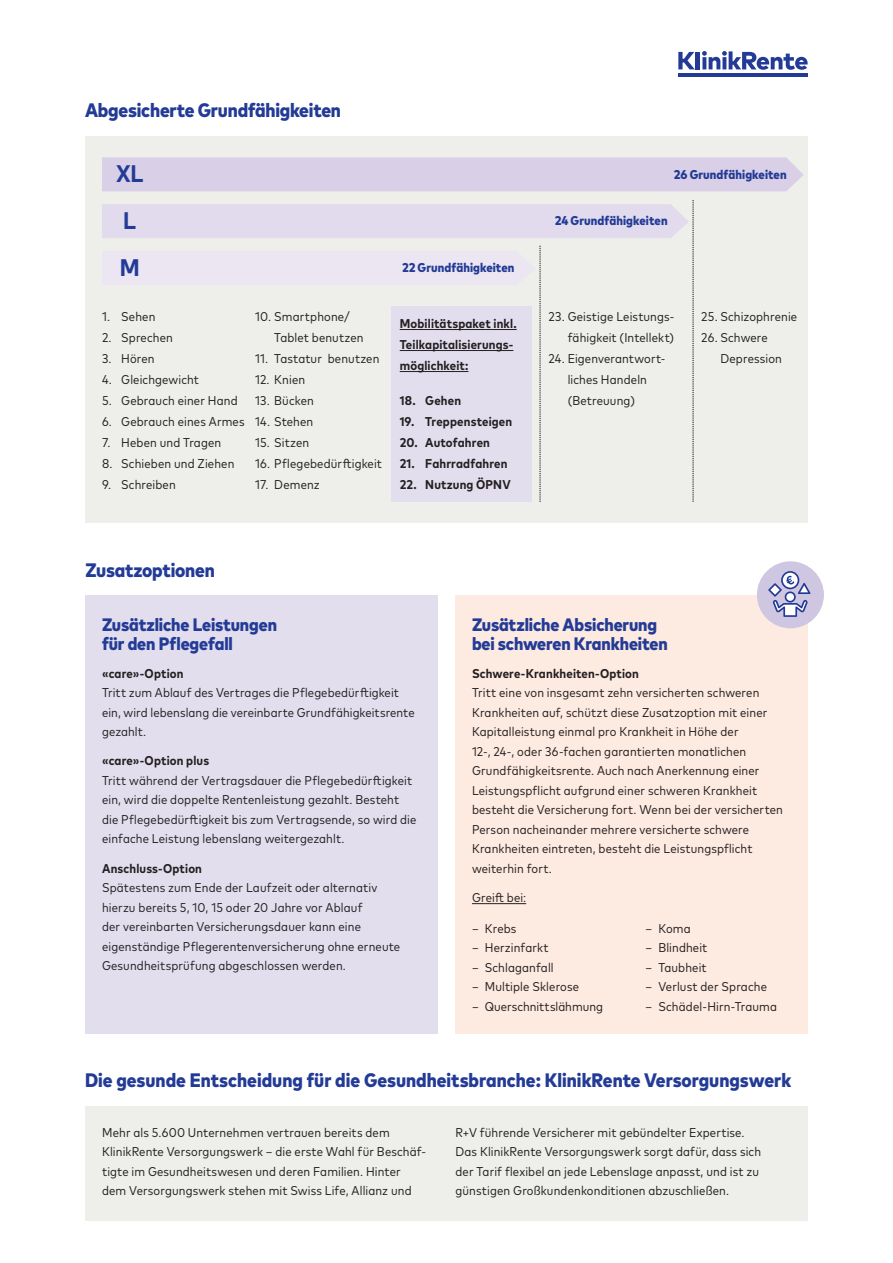
<style>
.page{position:relative;width:893px;height:1263px;background:#fff}
.page>*{position:absolute;margin:0;border:0;box-sizing:border-box;transform-origin:0 0}
.t1{font:700 condensed 24px "Mark OT";color:#233b96}
.t2{font:800 condensed 19.5px "Mark OT";letter-spacing:-.005em;color:#233b96}
.t3{font:800 condensed 18px/19.5px "Mark OT";letter-spacing:-.005em;color:#233b96}
.t4{font:condensed 12.75px/19.5px "Mark OT";letter-spacing:.01em;color:#231f20}
.t5{font:700 condensed 12.75px/21px "Mark OT";letter-spacing:.015em;color:#231f20}
.t6{font:800 condensed 12.75px "Mark OT";letter-spacing:.005em;color:#233b96}
</style>
<div class="page">
<svg style="left:678px;top:52px;width:17px;height:17px"></svg>
<hr style="left:696px;top:52px;width:4px;height:17px;background:#233b96">
<svg style="left:702px;top:51px;width:106px;height:19px"></svg>
<hr style="left:678px;top:73px;width:129px;height:4px;background:#233b96">
<div style="left:85px;top:1106px;width:723px;height:114px;background:#eeeeeb"></div>
<div style="left:455px;top:595px;width:353px;height:438px;background:#fdeae0"></div>
<div style="left:85px;top:595px;width:353px;height:438px;background:#e3deee"></div>
<hr style="left:472px;top:903px;width:54px;height:1px;background:#231f20">
<div style="left:85px;top:136px;width:723px;height:387px;background:#eeeeeb"></div>
<div style="left:102px;top:157px;width:702px;height:34px;background:#d9d0e7"></div>
<svg style="left:102px;top:200px;width:592px;height:302px"></svg>
<div style="left:391px;top:306px;width:140px;height:196px;background:#e3deee"></div>
<hr style="left:400px;top:329px;width:117px;height:1px;background:#231f20">
<hr style="left:400px;top:350px;width:113px;height:1px;background:#231f20">
<hr style="left:400px;top:371px;width:68px;height:1px;background:#231f20">
<div style="left:757px;top:561px;width:67px;height:67px;background:#cfc6e2;border-radius:50%"></div>
<svg style="left:768px;top:571px;width:42px;height:46px"></svg>
<h2 class="t2" style="left:85px;top:98px;width:258px">Abgesicherte Grundfähigkeiten</h2>
<h1 class="t1" style="left:116px;top:159px;width:29px">XL</h1>
<p class="t6" style="left:674px;top:167px;width:114px">26 Grundfähigkeiten</p>
<h1 class="t1" style="left:123px;top:205px;width:14px">L</h1>
<p class="t6" style="left:555px;top:212px;width:114px">24 Grundfähigkeiten</p>
<h1 class="t1" style="left:120px;top:252px;width:21px">M</h1>
<p class="t6" style="left:402px;top:260px;width:114px">22 Grundfähigkeiten</p>
<p class="t4" style="left:102px;top:306px;width:55px">1. Sehen</p>
<p class="t4" style="left:102px;top:327px;width:72px">2. Sprechen</p>
<p class="t4" style="left:102px;top:348px;width:54px">3. Hören</p>
<p class="t4" style="left:102px;top:369px;width:99px">4. Gleichgewicht</p>
<p class="t4" style="left:102px;top:390px;width:137px">5. Gebrauch einer Hand</p>
<p class="t4" style="left:102px;top:411px;width:144px">6. Gebrauch eines Armes</p>
<p class="t4" style="left:102px;top:432px;width:121px">7. Heben und Tragen</p>
<p class="t4" style="left:102px;top:453px;width:134px">8. Schieben und Ziehen</p>
<p class="t4" style="left:102px;top:474px;width:75px">9. Schreiben</p>
<p class="t4" style="left:274px;top:306px;width:91px;line-height:21px;text-indent:-19px">10. Smartphone/<br>Tablet benutzen</p>
<p class="t4" style="left:255px;top:348px;width:126px">11. Tastatur benutzen</p>
<p class="t4" style="left:255px;top:369px;width:52px">12. Knien</p>
<p class="t4" style="left:255px;top:390px;width:60px">13. Bücken</p>
<p class="t4" style="left:255px;top:411px;width:60px">14. Stehen</p>
<p class="t4" style="left:255px;top:432px;width:56px">15. Sitzen</p>
<p class="t4" style="left:255px;top:453px;width:128px">16. Pflegebedürftigkeit</p>
<p class="t4" style="left:255px;top:474px;width:66px">17. Demenz</p>
<p class="t5" style="left:400px;top:313px;width:119px">Mobilitätspaket inkl.<br>Teilkapitalisierungs&shy;möglichkeit:</p>
<p class="t5" style="left:400px;top:390px;width:63px">18. Gehen</p>
<p class="t5" style="left:400px;top:411px;width:114px">19. Treppensteigen</p>
<p class="t5" style="left:400px;top:432px;width:92px">20. Autofahren</p>
<p class="t5" style="left:400px;top:453px;width:109px">21. Fahrradfahren</p>
<p class="t5" style="left:400px;top:474px;width:112px">22. Nutzung ÖPNV</p>
<p class="t4" style="left:549px;top:306px;width:127px;line-height:21px;text-align:right">23. Geistige Leistungs&shy;fähigkeit (Intellekt)</p>
<p class="t4" style="left:568px;top:348px;width:99px;line-height:21px;text-indent:-19px">24. Eigenverantwort&shy;liches Handeln (Betreuung)</p>
<p class="t4" style="left:701px;top:306px;width:97px">25. Schizophrenie</p>
<p class="t4" style="left:720px;top:327px;width:63px;line-height:21px;text-indent:-19px">26. Schwere<br>Depression</p>
<h2 class="t2" style="left:85px;top:557px;width:131px">Zusatzoptionen</h2>
<h3 class="t3" style="left:102px;top:614px;width:176px">Zusätzliche Leistungen für den Pflegefall</h3>
<h3 class="t3" style="left:472px;top:614px;width:197px">Zusätzliche Absicherung bei schweren Krankheiten</h3>
<p class="t5" style="left:102px;top:662px;width:83px">«care»-Option</p>
<p class="t4" style="left:102px;top:683px;width:314px">Tritt zum Ablauf des Vertrages die Pflegebedürftigkeit ein, wird lebenslang die vereinbarte Grundfähigkeitsrente gezahlt.</p>
<p class="t5" style="left:102px;top:750px;width:109px">«care»-Option plus</p>
<p class="t4" style="left:102px;top:770px;width:316px">Tritt während der Vertragsdauer die Pflegebedürftigkeit ein, wird die doppelte Rentenleistung gezahlt. Besteht die Pflegebedürftigkeit bis zum Vertragsende, so wird die einfache Leistung lebenslang weitergezahlt.</p>
<p class="t5" style="left:102px;top:857px;width:101px">Anschluss-Option</p>
<p class="t4" style="left:102px;top:878px;width:300px">Spätestens zum Ende der Laufzeit oder alternativ hierzu bereits 5, 10, 15 oder 20 Jahre vor Ablauf<br>der vereinbarten Versicherungsdauer kann eine eigenständige Pflegerentenversicherung ohne erneute Gesundheitsprüfung abgeschlossen werden.</p>
<p class="t5" style="left:472px;top:662px;width:168px">Schwere-Krankheiten-Option</p>
<p class="t4" style="left:472px;top:683px;width:312px">Tritt eine von insgesamt zehn versicherten schweren Krankheiten auf, schützt diese Zusatzoption mit einer Kapitalleistung einmal pro Krankheit in Höhe der<br>12-, 24-, oder 36-fachen garantierten monatlichen Grundfähigkeitsrente. Auch nach Anerkennung einer Leistungspflicht aufgrund einer schweren Krankheit besteht die Versicherung fort. Wenn bei der versicherten Person nacheinander mehrere versicherte schwere Krankheiten eintreten, besteht die Leistungspflicht weiterhin fort.</p>
<p class="t4" style="left:472px;top:888px;width:56px">Greift bei:</p>
<p class="t4" style="left:472px;top:918px;width:46px">– Krebs</p>
<p class="t4" style="left:472px;top:938px;width:78px">– Herzinfarkt</p>
<p class="t4" style="left:472px;top:957px;width:83px">– Schlaganfall</p>
<p class="t4" style="left:472px;top:977px;width:109px">– Multiple Sklerose</p>
<p class="t4" style="left:472px;top:996px;width:132px">– Querschnittslähmung</p>
<p class="t4" style="left:646px;top:918px;width:47px">– Koma</p>
<p class="t4" style="left:646px;top:938px;width:63px">– Blindheit</p>
<p class="t4" style="left:646px;top:957px;width:63px">– Taubheit</p>
<p class="t4" style="left:646px;top:977px;width:123px">– Verlust der Sprache</p>
<p class="t4" style="left:646px;top:996px;width:133px">– Schädel-Hirn-Trauma</p>
<h2 class="t2" style="left:85px;top:1068px;width:708px">Die gesunde Entscheidung für die Gesundheitsbranche: KlinikRente Versorgungswerk</h2>
<p class="t4" style="left:102px;top:1123px;width:326px">Mehr als 5.600 Unternehmen vertrauen bereits dem KlinikRente Versorgungswerk – die erste Wahl für Beschäf&shy;tigte im Gesundheitswesen und deren Familien. Hinter dem Versorgungswerk stehen mit Swiss Life, Allianz und</p>
<p class="t4" style="left:455px;top:1123px;width:307px">R+V führende Versicherer mit gebündelter Expertise.<br>Das KlinikRente Versorgungswerk sorgt dafür, dass sich der Tarif flexibel an jede Lebenslage anpasst, und ist zu günstigen Großkundenkonditionen abzuschließen.</p>
</div>
